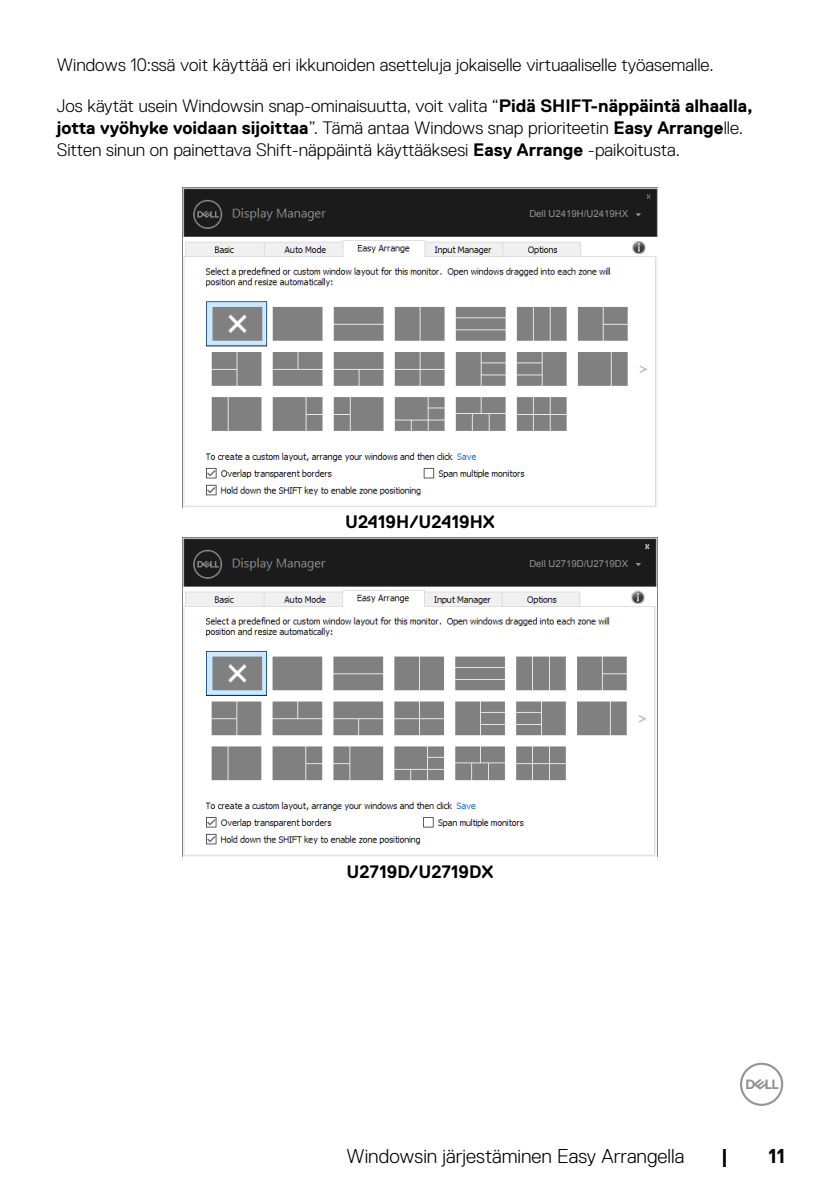
<style>
.page{position:relative;width:840px;height:1191px;background:#fff}
.page>*{position:absolute;margin:0;border:0;box-sizing:border-box;transform-origin:0 0}
.t1{font:300 20px "Dell Replica";color:#000}
.t2{font:700 20px "Dell Replica";color:#000}
.t3{font:300 18px/21.6px "Dell Replica";color:#000}
.t4{font:700 18px "Dell Replica";color:#000}
.t5{font:9.6px "Arial";color:#939393}
.s1{font-weight:700}
</style>
<div class="page">
<svg style="left:740px;top:1062px;width:42px;height:44px"></svg>
<img style="left:182px;top:188px;width:475px;height:319px">
<div style="left:526px;top:208px;width:116px;height:11px;background:#1b1b1b"></div>
<svg style="left:635px;top:213px;width:5px;height:3px"></svg>
<img style="left:182px;top:537px;width:475px;height:320px">
<div style="left:526px;top:557px;width:116px;height:12px;background:#1b1b1b"></div>
<p class="t3" style="left:57px;top:54px;width:658px">Windows 10:ssä voit käyttää eri ikkunoiden asetteluja jokaiselle virtuaaliselle työasemalle.</p>
<p class="t3" style="left:57px;top:95px;width:697px">Jos käytät usein Windowsin snap-ominaisuutta, voit valita “<span class="s1">Pidä SHIFT-näppäintä alhaalla, jotta vyöhyke voidaan sijoittaa</span>”. Tämä antaa Windows snap prioriteetin <span class="s1">Easy Arrange</span>lle.<br>Sitten sinun on painettava Shift-näppäintä käyttääksesi <span class="s1">Easy Arrange</span> -paikoitusta.</p>
<p class="t5" style="left:529px;top:208px;width:100px">Dell U2419H/U2419HX</p>
<p class="t4" style="left:345px;top:512px;width:151px">U2419H/U2419HX</p>
<p class="t5" style="left:529px;top:557px;width:100px">Dell U2719D/U2719DX</p>
<p class="t4" style="left:346px;top:861px;width:148px">U2719D/U2719DX</p>
<p class="t1" style="left:346px;top:1144px;width:339px">Windowsin järjestäminen Easy Arrangella</p>
<p class="t2" style="left:720px;top:1144px;width:9px">|</p>
<p class="t2" style="left:768px;top:1144px;width:18px">11</p>
</div>
